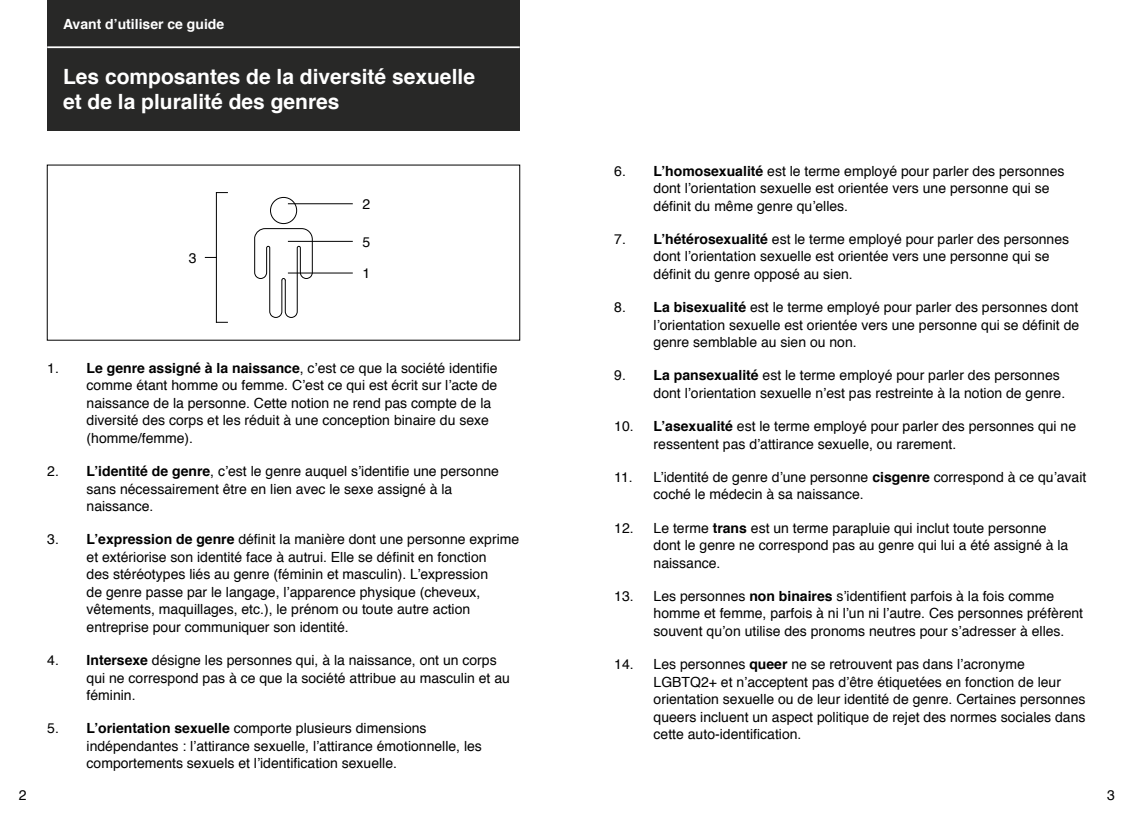
<style>
.page{position:relative;width:1134px;height:819px;background:#fff}
.page>*{position:absolute;margin:0;border:0;box-sizing:border-box;transform-origin:0 0}
.t1{font:700 21px/24.5px "Helvetica";color:#fff}
.t2{font:14px/17.5px "Helvetica";color:#000}
.t3{font:700 14px "Helvetica";color:#fff}
.s1{font-weight:700}
</style>
<div class="page">
<div style="left:47px;top:0;width:473px;height:47px;background:#282827"></div>
<div style="left:47px;top:47px;width:473px;height:83px;background:#282827"></div>
<hr style="left:47px;top:46px;width:473px;height:2px;background:#fff">
<div style="left:270px;top:197px;width:27px;height:27px;border:1px solid #000;border-radius:50%"></div>
<svg style="left:254px;top:228px;width:59px;height:90px"></svg>
<hr style="left:288px;top:241px;width:65px;height:1px;background:#000">
<hr style="left:288px;top:203px;width:65px;height:1px;background:#000">
<hr style="left:216px;top:192px;width:1px;height:131px;background:#000">
<hr style="left:288px;top:273px;width:65px;height:1px;background:#000">
<svg style="left:216px;top:322px;width:12px;height:1px"></svg>
<p class="t3" style="left:63px;top:13px;width:163px">Avant d’utiliser ce guide</p>
<h1 class="t1" style="left:63px;top:65px;width:414px">Les composantes de la diversité sexuelle et de la pluralité des genres</h1>
<p class="t2" style="left:189px;top:249px;width:9px">3</p>
<p class="t2" style="left:362px;top:195px;width:9px">2</p>
<p class="t2" style="left:362px;top:233px;width:9px">5</p>
<p class="t2" style="left:362px;top:265px;width:9px">1</p>
<p class="t2" style="left:87px;top:360px;width:412px;text-indent:-39px">1. <span class="s1">Le genre assigné à la naissance</span>, c’est ce que la société identifie comme étant homme ou femme. C’est ce qui est écrit sur l’acte de naissance de la personne. Cette notion ne rend pas compte de la diversité des corps et les réduit à une conception binaire du sexe (homme/femme).</p>
<p class="t2" style="left:87px;top:463px;width:414px;text-indent:-39px">2. <span class="s1">L’identité de genre</span>, c’est le genre auquel s’identifie une personne sans nécessairement être en lien avec le sexe assigné à la naissance.</p>
<p class="t2" style="left:87px;top:531px;width:434px;text-indent:-39px">3. <span class="s1">L’expression de genre</span> définit la manière dont une personne exprime et extériorise son identité face à autrui. Elle se définit en fonction<br>des stéréotypes liés au genre (féminin et masculin). L’expression<br>de genre passe par le langage, l’apparence physique (cheveux, vêtements, maquillages, etc.), le prénom ou toute autre action entreprise pour communiquer son identité.</p>
<p class="t2" style="left:87px;top:652px;width:425px;text-indent:-39px">4. <span class="s1">Intersexe</span> désigne les personnes qui, à la naissance, ont un corps qui ne correspond pas à ce que la société attribue au masculin et au féminin.</p>
<p class="t2" style="left:87px;top:720px;width:397px;text-indent:-39px">5. <span class="s1">L’orientation sexuelle</span> comporte plusieurs dimensions indépendantes : l’attirance sexuelle, l’attirance émotionnelle, les comportements sexuels et l’identification sexuelle.</p>
<p class="t2" style="left:654px;top:162px;width:412px;text-indent:-39px">6. <span class="s1">L’homosexualité</span> est le terme employé pour parler des personnes dont l’orientation sexuelle est orientée vers une personne qui se définit du même genre qu’elles.</p>
<p class="t2" style="left:654px;top:231px;width:417px;text-indent:-39px">7. <span class="s1">L’hétérosexualité</span> est le terme employé pour parler des personnes dont l’orientation sexuelle est orientée vers une personne qui se définit du genre opposé au sien.</p>
<p class="t2" style="left:654px;top:299px;width:427px;text-align:justify;text-indent:-39px">8. <span class="s1">La bisexualité</span> est le terme employé pour parler des personnes dont l’orientation sexuelle est orientée vers une personne qui se définit de genre semblable au sien ou non.</p>
<p class="t2" style="left:654px;top:367px;width:413px;text-indent:-39px">9. <span class="s1">La pansexualité</span> est le terme employé pour parler des personnes dont l’orientation sexuelle n’est pas restreinte à la notion de genre.</p>
<p class="t2" style="left:654px;top:418px;width:424px;text-indent:-39px">10. <span class="s1">L’asexualité</span> est le terme employé pour parler des personnes qui ne ressentent pas d’attirance sexuelle, ou rarement.</p>
<p class="t2" style="left:654px;top:469px;width:434px;text-indent:-39px">11. L’identité de genre d’une personne <span class="s1">cisgenre</span> correspond à ce qu’avait coché le médecin à sa naissance.</p>
<p class="t2" style="left:654px;top:519px;width:416px;text-indent:-39px">12. Le terme <span class="s1">trans</span> est un terme parapluie qui inclut toute personne dont le genre ne correspond pas au genre qui lui a été assigné à la naissance.</p>
<p class="t2" style="left:654px;top:588px;width:431px;text-indent:-39px">13. Les personnes <span class="s1">non binaires</span> s’identifient parfois à la fois comme homme et femme, parfois à ni l’un ni l’autre. Ces personnes préfèrent souvent qu’on utilise des pronoms neutres pour s’adresser à elles.</p>
<p class="t2" style="left:654px;top:656px;width:433px;text-indent:-39px">14. Les personnes <span class="s1">queer</span> ne se retrouvent pas dans l’acronyme LGBTQ2+ et n’acceptent pas d’être étiquetées en fonction de leur orientation sexuelle ou de leur identité de genre. Certaines personnes queers incluent un aspect politique de rejet des normes sociales dans cette auto-identification.</p>
<p class="t2" style="left:19px;top:787px;width:9px">2</p>
<p class="t2" style="left:1107px;top:787px;width:9px">3</p>
</div>
